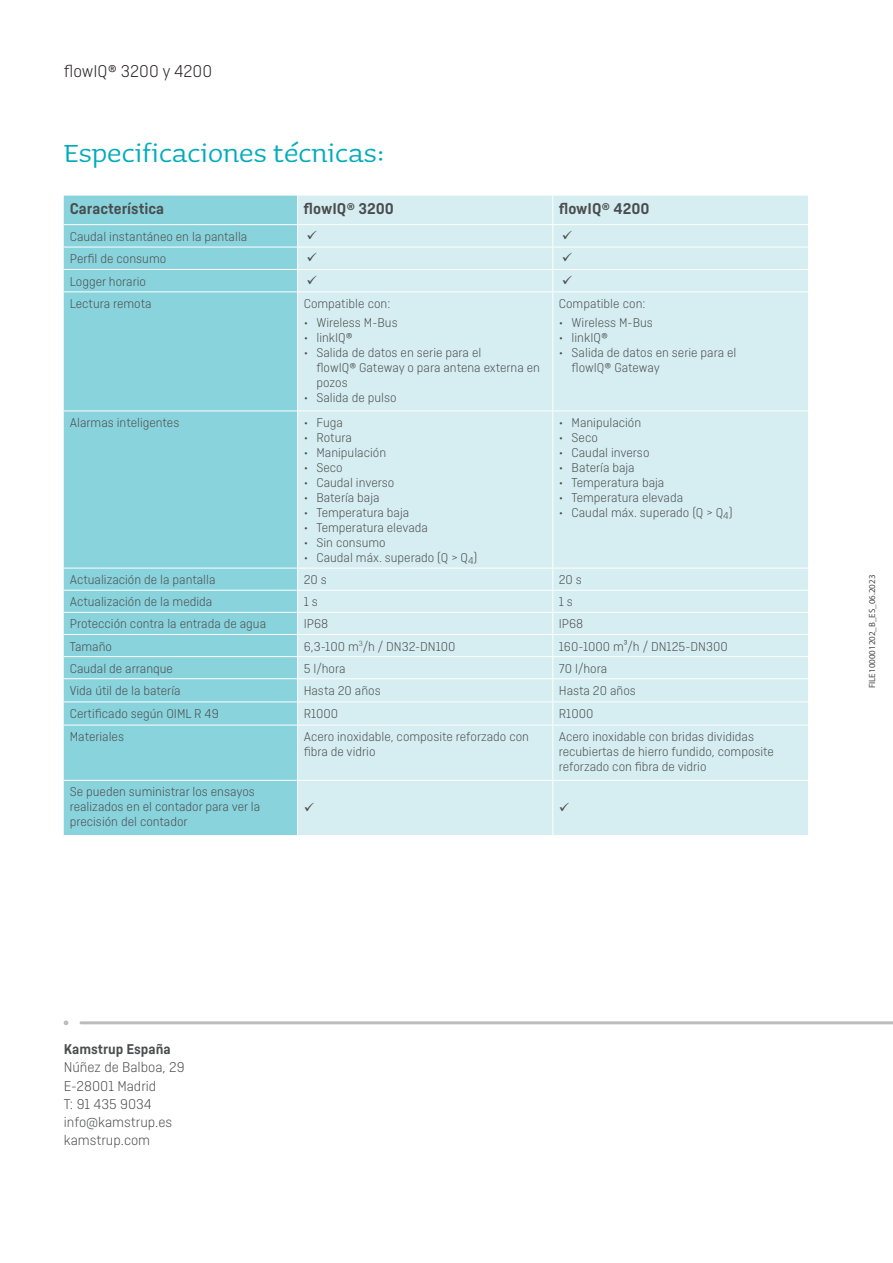
<style>
.page{position:relative;width:893px;height:1263px;background:#fff}
.page>*{position:absolute;margin:0;border:0;box-sizing:border-box;transform-origin:0 0}
.t1{font:33px "Sauna Pro";color:#00acbb}
.t2{font:300 18px "Ciutadella";color:#231f20}
.t3{font:600 16.5px "Ciutadella";color:#4b4c4d}
.t4{font:300 15px/18px "Ciutadella";color:#4b4c4d}
.t5{font:600 15px "Ciutadella";color:#4b4c4d}
.t6{font:300 13.5px/15px "Ciutadella";color:#4b4c4d}
.t7{font:9px "Myriad Pro";color:#4b4c4d}
</style>
<div class="page">
<svg style="left:64px;top:1020px;width:829px;height:5px"></svg>
<div style="left:64px;top:196px;width:233px;height:639px;background:#89d3dc"></div>
<div style="left:298px;top:196px;width:510px;height:639px;background:#d6eef1"></div>
<hr style="left:64px;top:224px;width:234px;height:1px;background:#fff">
<hr style="left:298px;top:224px;width:255px;height:1px;background:#fff">
<hr style="left:553px;top:224px;width:255px;height:1px;background:#fff">
<hr style="left:64px;top:247px;width:234px;height:1px;background:#fff">
<hr style="left:298px;top:247px;width:255px;height:1px;background:#fff">
<hr style="left:553px;top:247px;width:255px;height:1px;background:#fff">
<hr style="left:64px;top:269px;width:234px;height:1px;background:#fff">
<hr style="left:298px;top:269px;width:255px;height:1px;background:#fff">
<svg style="left:297px;top:196px;width:1px;height:95px"></svg>
<hr style="left:553px;top:269px;width:255px;height:1px;background:#fff">
<svg style="left:552px;top:196px;width:1px;height:95px"></svg>
<hr style="left:64px;top:291px;width:234px;height:1px;background:#fff">
<hr style="left:298px;top:291px;width:255px;height:1px;background:#fff">
<hr style="left:553px;top:291px;width:255px;height:1px;background:#fff">
<hr style="left:552px;top:292px;width:1px;height:119px;background:#fff">
<hr style="left:64px;top:411px;width:234px;height:1px;background:#fff">
<hr style="left:298px;top:411px;width:255px;height:1px;background:#fff">
<hr style="left:553px;top:411px;width:255px;height:1px;background:#fff">
<hr style="left:552px;top:411px;width:1px;height:157px;background:#fff">
<hr style="left:64px;top:568px;width:234px;height:1px;background:#fff">
<hr style="left:298px;top:568px;width:255px;height:1px;background:#fff">
<hr style="left:553px;top:568px;width:255px;height:1px;background:#fff">
<hr style="left:64px;top:590px;width:234px;height:1px;background:#fff">
<hr style="left:298px;top:590px;width:255px;height:1px;background:#fff">
<hr style="left:553px;top:590px;width:255px;height:1px;background:#fff">
<hr style="left:64px;top:612px;width:234px;height:1px;background:#fff">
<hr style="left:298px;top:612px;width:255px;height:1px;background:#fff">
<hr style="left:553px;top:612px;width:255px;height:1px;background:#fff">
<hr style="left:64px;top:634px;width:234px;height:1px;background:#fff">
<hr style="left:298px;top:634px;width:255px;height:1px;background:#fff">
<hr style="left:553px;top:634px;width:255px;height:1px;background:#fff">
<hr style="left:64px;top:656px;width:234px;height:1px;background:#fff">
<hr style="left:298px;top:656px;width:255px;height:1px;background:#fff">
<hr style="left:553px;top:656px;width:255px;height:1px;background:#fff">
<hr style="left:64px;top:678px;width:234px;height:1px;background:#fff">
<hr style="left:298px;top:678px;width:255px;height:1px;background:#fff">
<hr style="left:553px;top:678px;width:255px;height:1px;background:#fff">
<hr style="left:64px;top:701px;width:234px;height:1px;background:#fff">
<hr style="left:298px;top:701px;width:255px;height:1px;background:#fff">
<svg style="left:297px;top:568px;width:1px;height:157px"></svg>
<hr style="left:553px;top:701px;width:255px;height:1px;background:#fff">
<svg style="left:552px;top:568px;width:1px;height:157px"></svg>
<hr style="left:64px;top:725px;width:234px;height:1px;background:#fff">
<hr style="left:298px;top:725px;width:255px;height:1px;background:#fff">
<hr style="left:553px;top:725px;width:255px;height:1px;background:#fff">
<hr style="left:552px;top:725px;width:1px;height:55px;background:#fff">
<hr style="left:64px;top:780px;width:234px;height:1px;background:#fff">
<hr style="left:298px;top:780px;width:255px;height:1px;background:#fff">
<hr style="left:553px;top:780px;width:255px;height:1px;background:#fff">
<hr style="left:552px;top:781px;width:1px;height:54px;background:#fff">
<svg style="left:308px;top:231px;width:9px;height:8px"></svg>
<svg style="left:563px;top:231px;width:9px;height:8px"></svg>
<svg style="left:308px;top:253px;width:9px;height:9px"></svg>
<svg style="left:563px;top:253px;width:9px;height:9px"></svg>
<svg style="left:308px;top:275px;width:9px;height:9px"></svg>
<svg style="left:563px;top:275px;width:9px;height:9px"></svg>
<svg style="left:305px;top:803px;width:9px;height:8px"></svg>
<svg style="left:560px;top:803px;width:9px;height:8px"></svg>
<h2 class="t2" style="left:64px;top:62px;width:150px">flowIQ® 3200 y 4200</h2>
<h1 class="t1" style="left:64px;top:135px;width:322px">Especificaciones técnicas:</h1>
<p class="t3" style="left:70px;top:199px;width:96px">Característica</p>
<p class="t3" style="left:304px;top:199px;width:92px">flowIQ® 3200</p>
<p class="t3" style="left:559px;top:199px;width:92px">flowIQ® 4200</p>
<p class="t6" style="left:70px;top:229px;width:179px">Caudal instantáneo en la pantalla</p>
<p class="t6" style="left:70px;top:251px;width:98px">Perfil de consumo</p>
<p class="t6" style="left:70px;top:274px;width:78px">Logger horario</p>
<p class="t6" style="left:70px;top:296px;width:83px">Lectura remota</p>
<p class="t6" style="left:304px;top:296px;width:88px">Compatible con:</p>
<p class="t6" style="left:304px;top:315px;width:96px">• Wireless M-Bus</p>
<p class="t6" style="left:304px;top:330px;width:51px">• linkIQ®</p>
<p class="t6" style="left:316px;top:345px;width:225px;text-indent:-13px">• Salida de datos en serie para el<br>flowIQ® Gateway o para antena externa en pozos</p>
<p class="t6" style="left:304px;top:390px;width:94px">• Salida de pulso</p>
<p class="t6" style="left:559px;top:296px;width:88px">Compatible con:</p>
<p class="t6" style="left:559px;top:315px;width:96px">• Wireless M-Bus</p>
<p class="t6" style="left:559px;top:330px;width:51px">• linkIQ®</p>
<p class="t6" style="left:572px;top:345px;width:166px;text-indent:-13px">• Salida de datos en serie para el flowIQ® Gateway</p>
<p class="t6" style="left:70px;top:415px;width:111px">Alarmas inteligentes</p>
<p class="t6" style="left:304px;top:415px;width:41px">• Fuga</p>
<p class="t6" style="left:304px;top:430px;width:50px">• Rotura</p>
<p class="t6" style="left:304px;top:445px;width:84px">• Manipulación</p>
<p class="t6" style="left:304px;top:460px;width:41px">• Seco</p>
<p class="t6" style="left:304px;top:475px;width:92px">• Caudal inverso</p>
<p class="t6" style="left:304px;top:490px;width:77px">• Batería baja</p>
<p class="t6" style="left:304px;top:505px;width:107px">• Temperatura baja</p>
<p class="t6" style="left:304px;top:520px;width:126px">• Temperatura elevada</p>
<p class="t6" style="left:304px;top:535px;width:84px">• Sin consumo</p>
<p class="t6" style="left:304px;top:550px;width:175px">• Caudal máx. superado (Q &gt; Q<sub>4</sub>)</p>
<p class="t6" style="left:559px;top:415px;width:84px">• Manipulación</p>
<p class="t6" style="left:559px;top:430px;width:41px">• Seco</p>
<p class="t6" style="left:559px;top:445px;width:92px">• Caudal inverso</p>
<p class="t6" style="left:559px;top:460px;width:77px">• Batería baja</p>
<p class="t6" style="left:559px;top:475px;width:107px">• Temperatura baja</p>
<p class="t6" style="left:559px;top:490px;width:126px">• Temperatura elevada</p>
<p class="t6" style="left:559px;top:505px;width:175px">• Caudal máx. superado (Q &gt; Q<sub>4</sub>)</p>
<p class="t6" style="left:70px;top:572px;width:147px">Actualización de la pantalla</p>
<p class="t6" style="left:304px;top:572px;width:25px">20 s</p>
<p class="t6" style="left:559px;top:572px;width:25px">20 s</p>
<p class="t6" style="left:70px;top:594px;width:144px">Actualización de la medida</p>
<p class="t6" style="left:304px;top:594px;width:16px">1 s</p>
<p class="t6" style="left:559px;top:594px;width:16px">1 s</p>
<p class="t6" style="left:70px;top:616px;width:198px">Protección contra la entrada de agua</p>
<p class="t6" style="left:304px;top:616px;width:26px">IP68</p>
<p class="t6" style="left:559px;top:616px;width:26px">IP68</p>
<p class="t6" style="left:70px;top:639px;width:44px">Tamaño</p>
<p class="t6" style="left:304px;top:639px;width:153px">6,3-100 m<sup>3</sup>/h / DN32-DN100</p>
<p class="t6" style="left:559px;top:639px;width:170px">160-1000 m³/h / DN125-DN300</p>
<p class="t6" style="left:70px;top:661px;width:105px">Caudal de arranque</p>
<p class="t6" style="left:304px;top:661px;width:43px">5 l/hora</p>
<p class="t6" style="left:559px;top:661px;width:50px">70 l/hora</p>
<p class="t6" style="left:70px;top:683px;width:112px">Vida útil de la batería</p>
<p class="t6" style="left:304px;top:683px;width:79px">Hasta 20 años</p>
<p class="t6" style="left:559px;top:683px;width:79px">Hasta 20 años</p>
<p class="t6" style="left:70px;top:706px;width:150px">Certificado según OIML R 49</p>
<p class="t6" style="left:304px;top:706px;width:36px">R1000</p>
<p class="t6" style="left:559px;top:706px;width:36px">R1000</p>
<p class="t6" style="left:70px;top:729px;width:56px">Materiales</p>
<p class="t6" style="left:304px;top:729px;width:227px">Acero inoxidable, composite reforzado con fibra de vidrio</p>
<p class="t6" style="left:559px;top:729px;width:217px">Acero inoxidable con bridas divididas recubiertas de hierro fundido, composite reforzado con fibra de vidrio</p>
<p class="t6" style="left:70px;top:784px;width:192px">Se pueden suministrar los ensayos realizados en el contador para ver la precisión del contador</p>
<p class="t5" style="left:64px;top:1041px;width:108px">Kamstrup España</p>
<p class="t4" style="left:64px;top:1058px;width:122px">Núñez de Balboa, 29<br>E-28001 Madrid<br>T: 91 435 9034 info@kamstrup.es kamstrup.com</p>
<p class="t7" style="left:866px;top:688px;width:115px;rotate:-90deg">FILE100001202_B_ES_06.2023</p>
</div>
